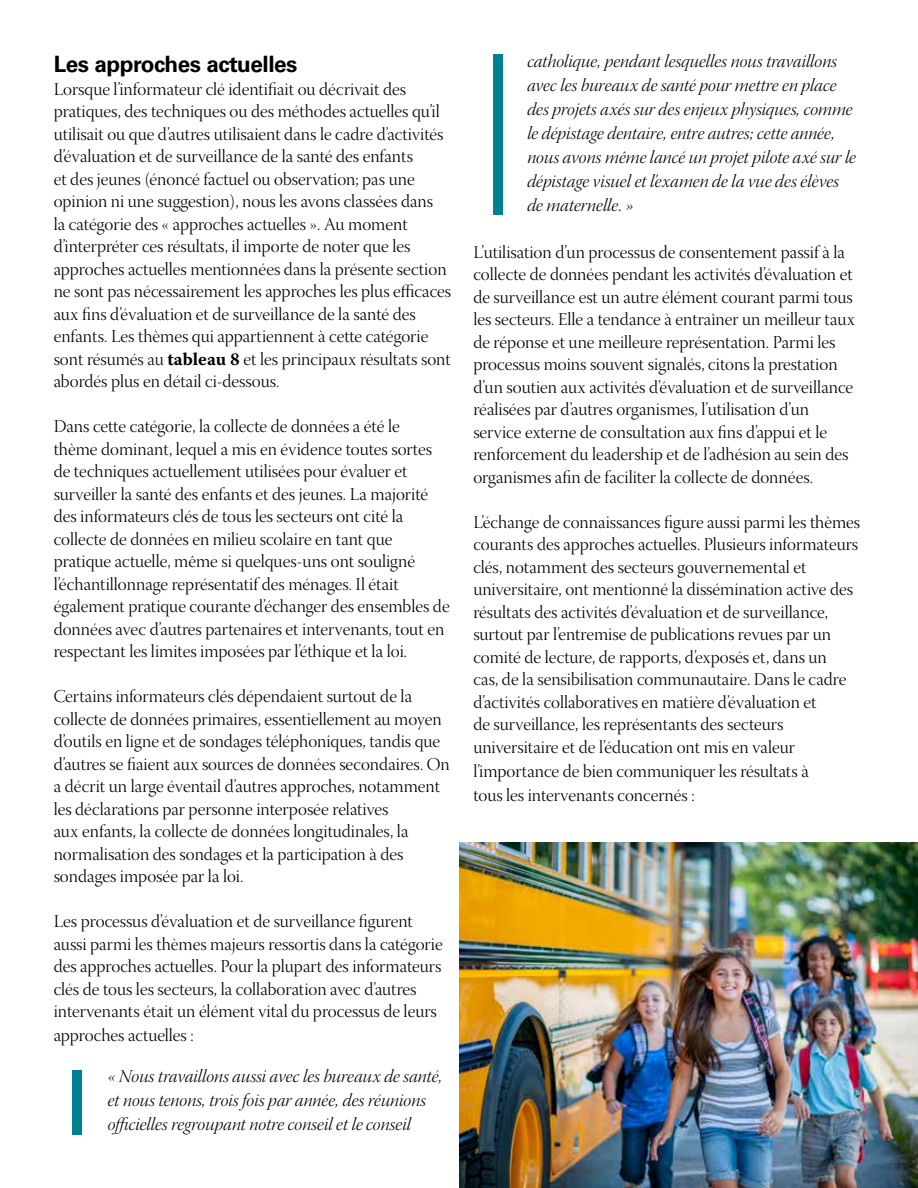
<style>
.page{position:relative;width:918px;height:1188px;background:#fff}
.page>*{position:absolute;margin:0;border:0;box-sizing:border-box;transform-origin:0 0}
.t1{font:700 22.5px "Univers LT Std";letter-spacing:-.02em;color:#000}
.t2{font:18px/22.5px "Warnock Pro Light Disp";color:#000}
.t3{font:18px/24px "Warnock Pro Light It Disp";color:#000}
.s1{font-family:"Warnock Pro";font-weight:700}
</style>
<div class="page">
<div style="left:72px;top:1070px;width:10px;height:65px;background:#008091"></div>
<div style="left:494px;top:54px;width:9px;height:161px;background:#008091"></div>
<img style="left:459px;top:842px;width:459px;height:346px">
<p class="t1" style="left:54px;top:51px;width:245px">Les approches actuelles</p>
<p class="t2" style="left:54px;top:80px;width:399px">Lorsque l’informateur clé identifiait ou décrivait des pratiques, des techniques ou des méthodes actuelles qu’il utilisait ou que d’autres utilisaient dans le cadre d’activités d’évaluation et de surveillance de la santé des enfants<br>et des jeunes (énoncé factuel ou observation; pas une opinion ni une suggestion), nous les avons classées dans<br>la catégorie des « approches actuelles ». Au moment d’interpréter ces résultats, il importe de noter que les approches actuelles mentionnées dans la présente section ne sont pas nécessairement les approches les plus efficaces aux fins d’évaluation et de surveillance de la santé des enfants. Les thèmes qui appartiennent à cette catégorie sont résumés au <span class="s1">tableau 8</span> et les principaux résultats sont abordés plus en détail ci-dessous.</p>
<p class="t2" style="left:54px;top:417px;width:397px">Dans cette catégorie, la collecte de données a été le<br>thème dominant, lequel a mis en évidence toutes sortes de techniques actuellement utilisées pour évaluer et surveiller la santé des enfants et des jeunes. La majorité des informateurs clés de tous les secteurs ont cité la collecte de données en milieu scolaire en tant que pratique actuelle, même si quelques-uns ont souligné l’échantillonnage représentatif des ménages. Il était également pratique courante d’échanger des ensembles de données avec d’autres partenaires et intervenants, tout en respectant les limites imposées par l’éthique et la loi.</p>
<p class="t2" style="left:54px;top:687px;width:398px">Certains informateurs clés dépendaient surtout de la collecte de données primaires, essentiellement au moyen d’outils en ligne et de sondages téléphoniques, tandis que d’autres se fiaient aux sources de données secondaires. On a décrit un large éventail d’autres approches, notamment les déclarations par personne interposée relatives<br>aux enfants, la collecte de données longitudinales, la normalisation des sondages et la participation à des sondages imposée par la loi.</p>
<p class="t2" style="left:54px;top:912px;width:391px">Les processus d’évaluation et de surveillance figurent aussi parmi les thèmes majeurs ressortis dans la catégorie des approches actuelles. Pour la plupart des informateurs clés de tous les secteurs, la collaboration avec d’autres intervenants était un élément vital du processus de leurs approches actuelles :</p>
<p class="t3" style="left:108px;top:1066px;width:336px">« Nous travaillons aussi avec les bureaux de santé, et nous tenons, trois fois par année, des réunions officielles regroupant notre conseil et le conseil</p>
<p class="t3" style="left:527px;top:51px;width:330px">catholique, pendant lesquelles nous travaillons avec les bureaux de santé pour mettre en place des projets axés sur des enjeux physiques, comme le dépistage dentaire, entre autres; cette année, nous avons même lancé un projet pilote axé sur le dépistage visuel et l’examen de la vue des élèves de maternelle. »</p>
<p class="t2" style="left:473px;top:242px;width:383px">L’utilisation d’un processus de consentement passif à la collecte de données pendant les activités d’évaluation et de surveillance est un autre élément courant parmi tous les secteurs. Elle a tendance à entraîner un meilleur taux de réponse et une meilleure représentation. Parmi les processus moins souvent signalés, citons la prestation d’un soutien aux activités d’évaluation et de surveillance réalisées par d’autres organismes, l’utilisation d’un service externe de consultation aux fins d’appui et le renforcement du leadership et de l’adhésion au sein des organismes afin de faciliter la collecte de données.</p>
<p class="t2" style="left:473px;top:512px;width:388px">L’échange de connaissances figure aussi parmi les thèmes courants des approches actuelles. Plusieurs informateurs clés, notamment des secteurs gouvernemental et universitaire, ont mentionné la dissémination active des résultats des activités d’évaluation et de surveillance, surtout par l’entremise de publications revues par un comité de lecture, de rapports, d’exposés et, dans un<br>cas, de la sensibilisation communautaire. Dans le cadre d’activités collaboratives en matière d’évaluation et<br>de surveillance, les représentants des secteurs universitaire et de l’éducation ont mis en valeur l’importance de bien communiquer les résultats à<br>tous les intervenants concernés :</p>
</div>
